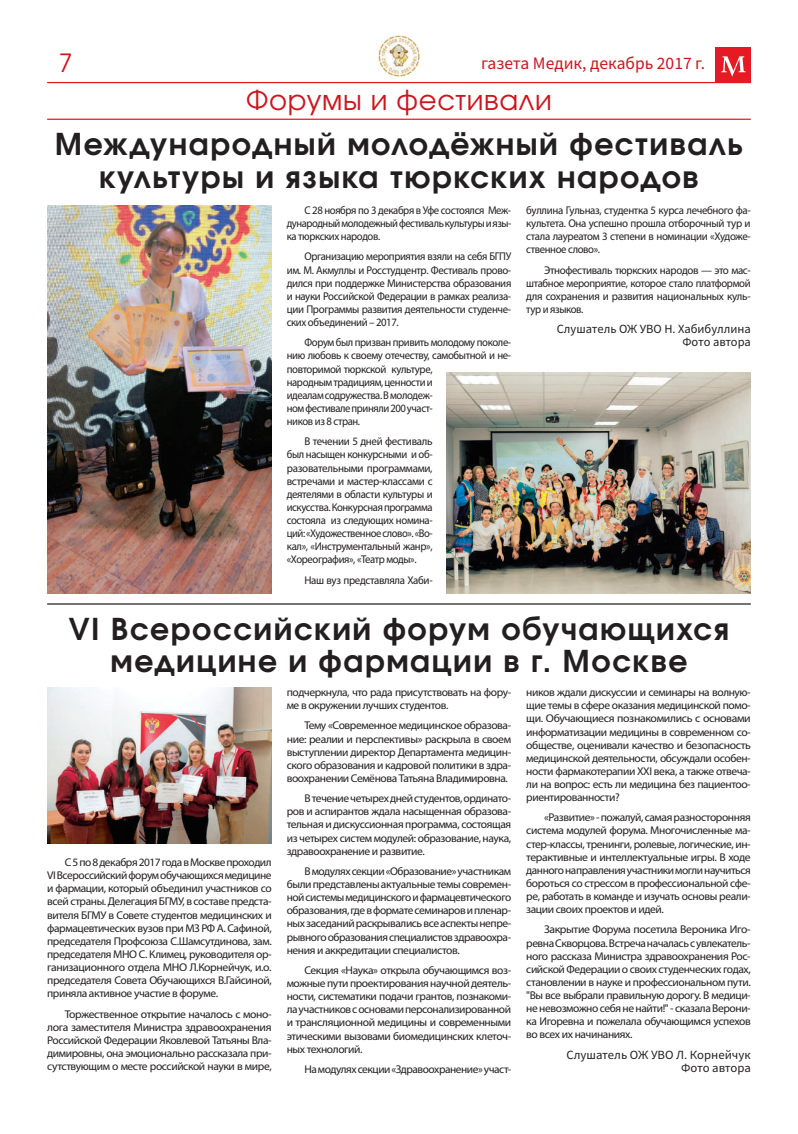
<style>
.page{position:relative;width:798px;height:1134px;background:#fff}
.page>*{position:absolute;margin:0;border:0;box-sizing:border-box;transform-origin:0 0}
.t1{font:700 30px/32.5px "Evolventa";letter-spacing:.05em;color:#231f20;text-align:center}
.t2{font:27.5px "Evolventa";letter-spacing:.025em;color:#cd151d}
.t3{font:25px "Evolventa";color:#cd151d}
.t4{font:17.5px "Source Sans Pro";color:#cd151d}
.t5{font:12.5px/13.1px "Source Sans Pro";color:#231f20;text-align:right}
.t6{font:11.25px/13.1px "Myriad Pro";letter-spacing:-.035em;color:#231f20;text-align:justify}
.t7{font:11.25px/13.1px "Myriad Pro";letter-spacing:-.035em;color:#231f20;text-align:justify;scale:.95 1}
.t8{font:11.25px/13.1px "Myriad Pro";letter-spacing:-.035em;color:#231f20;text-align:justify;scale:1.04 1}
</style>
<div class="page">
<div style="left:715px;top:47px;width:35px;height:36px;background:#e51a23"></div>
<svg style="left:721px;top:56px;width:24px;height:21px"></svg>
<hr style="left:47px;top:82px;width:703px;height:1px;background:#e51a23">
<hr style="left:47px;top:119px;width:703px;height:1px;background:#e51a23">
<hr style="left:47px;top:603px;width:703px;height:2px;background:#231f20">
<img style="left:446px;top:372px;width:304px;height:222px">
<img style="left:47px;top:206px;width:224px;height:388px">
<img style="left:47px;top:688px;width:224px;height:155px">
<img style="left:377px;top:35px;width:43px;height:42px;border-radius:21px">
<h3 class="t3" style="left:59px;top:48px;width:15px">7</h3>
<h3 class="t4" style="left:481px;top:52px;width:225px">газета Медик, декабрь 2017 г.</h3>
<h2 class="t2" style="left:246px;top:83px;width:307px">Форумы и фестивали</h2>
<h1 class="t1" style="left:55px;top:128px;width:689px">Международный молодёжный фестиваль культуры и языка тюркских народов</h1>
<p class="t7" style="left:286px;top:203px;width:238px;text-indent:18px">С 28 ноября по 3 декабря в Уфе состоялся Меж&shy;дународный молодежный фестиваль культуры и язы&shy;ка тюркских народов.</p>
<p class="t7" style="left:286px;top:250px;width:238px;text-indent:18px">Организацию мероприятия взяли на себя БГПУ им. М. Акмуллы и Росстудцентр. Фестиваль прово&shy;дился при поддержке Министерства образования и науки Российской Федерации в рамках реализа&shy;ции Программы развития деятельности студенче&shy;ских объединений – 2017.</p>
<p class="t7" style="left:286px;top:336px;width:238px;text-align:left;text-indent:18px">Форум был призван привить молодому поколе&shy;нию любовь к своему отечеству, самобытной и не&shy;повторимой тюркской культуре,<br>народным традициям, ценности и<br>идеалам содружества. В молодеж-<br>ном фестивале приняли 200 участ-<br>ников из 8 стран.</p>
<p class="t6" style="left:286px;top:435px;width:147px;text-indent:18px">В течении 5 дней фестиваль был насыщен конкурсными и об&shy;разовательными программами, встречами и мастер-классами с деятелями в области культуры и искусства. Конкурсная программа состояла из следующих номина&shy;ций: «Художественное слово». «Во&shy;кал», «Инструментальный жанр», «Хореография», «Театр моды».</p>
<p class="t6" style="left:304px;top:573px;width:130px">Наш вуз представляла Хаби-</p>
<p class="t6" style="left:526px;top:203px;width:226px">буллина Гульназ, студентка 5 курса лечебного фа&shy;культета. Она успешно прошла отборочный тур и стала лауреатом 3 степени в номинации «Художе&shy;ственное слово».</p>
<p class="t6" style="left:526px;top:263px;width:226px;text-indent:18px">Этнофестиваль тюркских народов — это мас&shy;штабное мероприятие, которое стало платформой для сохранения и развития национальных куль&shy;тур и языков.</p>
<p class="t5" style="left:556px;top:322px;width:195px">Слушатель ОЖ УВО Н. Хабибуллина<br>Фото автора</p>
<h1 class="t1" style="left:69px;top:612px;width:661px">VI Всероссийский форум обучающихся медицине и фармации в г. Москве</h1>
<p class="t6" style="left:47px;top:855px;width:226px;text-indent:18px">С 5 по 8 декабря 2017 года в Москве проходил VI Всероссийский форум обучающихся медицине и фармации, который объединил участников со всей страны. Делегация БГМУ, в составе предста&shy;вителя БГМУ в Совете студентов медицинских и фармацевтических вузов при МЗ РФ А. Сафиной, председателя Профсоюза С.Шамсутдинова, зам. председателя МНО С. Климец, руководителя ор&shy;ганизационного отдела МНО Л.Корнейчук, и.о. председателя Совета Обучающихся В.Гайсиной, приняла активное участие в форуме.</p>
<p class="t6" style="left:47px;top:1007px;width:226px;text-indent:18px">Торжественное открытие началось с моно&shy;лога заместителя Министра здравоохранения Российской Федерации Яковлевой Татьяны Вла&shy;димировны, она эмоционально рассказала при&shy;сутствующим о месте российской науки в мире,</p>
<p class="t6" style="left:286px;top:686px;width:226px">подчеркнула, что рада присутствовать на фору&shy;ме в окружении лучших студентов.</p>
<p class="t6" style="left:286px;top:719px;width:226px;text-indent:18px">Тему «Современное медицинское образова&shy;ние: реалии и перспективы» раскрыла в своем выступлении директор Департамента медицин&shy;ского образования и кадровой политики в здра&shy;воохранении Семёнова Татьяна Владимировна.</p>
<p class="t6" style="left:286px;top:792px;width:226px;text-indent:18px">В течение четырех дней студентов, ординато&shy;ров и аспирантов ждала насыщенная образова&shy;тельная и дискуссионная программа, состоящая из четырех систем модулей: образование, наука, здравоохранение и развитие.</p>
<p class="t6" style="left:286px;top:864px;width:226px;text-indent:18px">В модулях секции «Образование» участникам были представлены актуальные темы современ&shy;ной системы медицинского и фармацевтического образования, где в формате семинаров и пленар&shy;ных заседаний раскрывались все аспекты непре&shy;рывного образования специалистов здравоохра&shy;нения и аккредитации специалистов.</p>
<p class="t6" style="left:286px;top:963px;width:226px;text-indent:18px">Секция «Наука» открыла обучающимся воз&shy;можные пути проектирования научной деятель&shy;ности, систематики подачи грантов, познакоми&shy;ла участников с основами персонализированной и трансляционной медицины и современными этическими вызовами биомедицинских клеточ&shy;ных технологий.</p>
<p class="t6" style="left:304px;top:1062px;width:208px">На модулях секции «Здравоохранение» участ-</p>
<p class="t6" style="left:526px;top:686px;width:226px">ников ждали дискуссии и семинары на волную&shy;щие темы в сфере оказания медицинской помо&shy;щи. Обучающиеся познакомились с основами информатизации медицины в современном со&shy;обществе, оценивали качество и безопасность медицинской деятельности, обсуждали особен&shy;ности фармакотерапии XXI века, а также отвеча&shy;ли на вопрос: есть ли медицина без пациентоо&shy;риентированности?</p>
<p class="t6" style="left:526px;top:811px;width:226px;text-indent:18px">«Развитие» - пожалуй, самая разносторонняя система модулей форума. Многочисленные ма&shy;стер-классы, тренинги, ролевые, логические, ин&shy;терактивные и интеллектуальные игры. В ходе данного направления участники могли научиться бороться со стрессом в профессиональной сфе&shy;ре, работать в команде и изучать основы реали&shy;зации своих проектов и идей.</p>
<p class="t8" style="left:526px;top:923px;width:217px;text-indent:18px">Закрытие Форума посетила Вероника Иго&shy;ревна Скворцова. Встреча началась с увлекатель&shy;ного рассказа Министра здравоохранения Рос&shy;сийской Федерации о своих студенческих годах, становлении в науке и профессиональном пути. "Вы все выбрали правильную дорогу. В медици&shy;не невозможно себя не найти!" - сказала Верони&shy;ка Игоревна и пожелала обучающимся успехов во всех их начинаниях.</p>
<p class="t5" style="left:566px;top:1048px;width:186px">Слушатель ОЖ УВО Л. Корнейчук<br>Фото автора</p>
</div>
